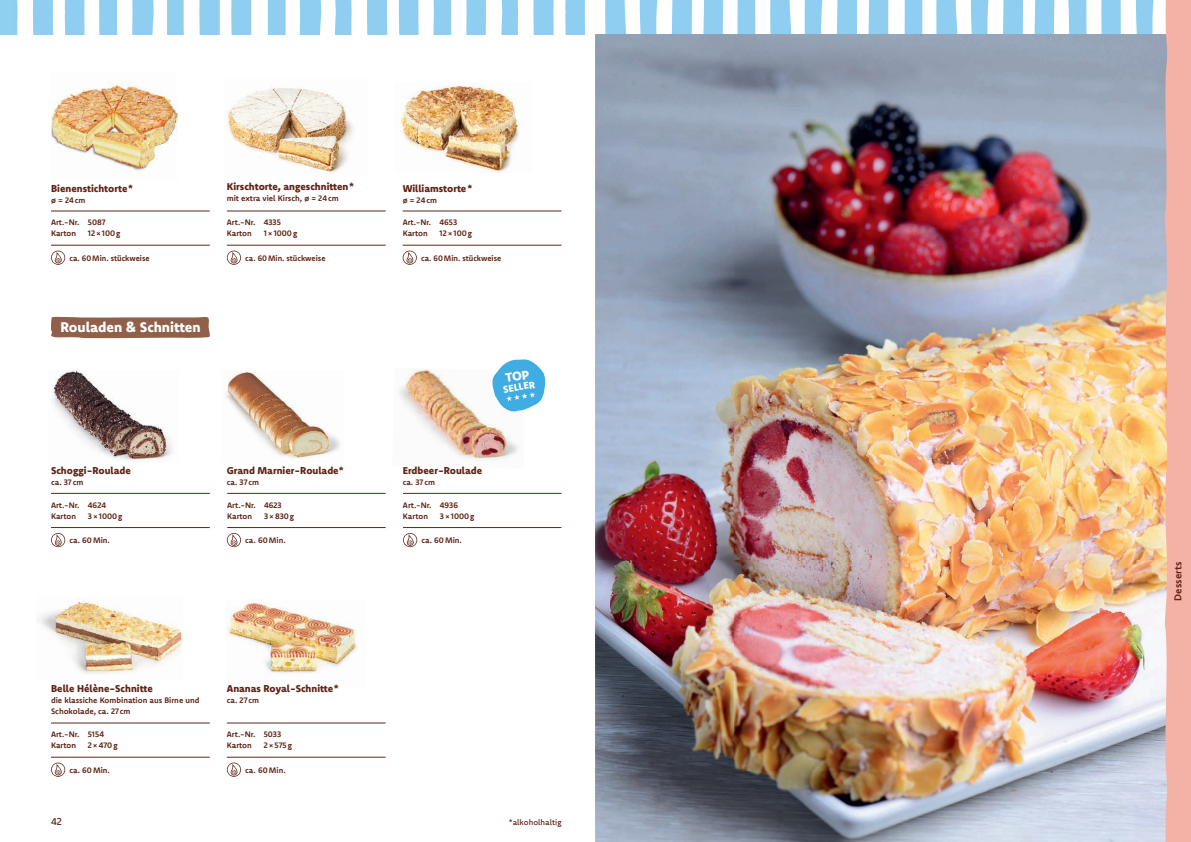
<style>
.page{position:relative;width:1191px;height:842px;background:#fff}
.page>*{position:absolute;margin:0;border:0;box-sizing:border-box;transform-origin:0 0}
.t1{font:800 14px "Komet";color:#fff}
.t2{font:800 10px "Komet";color:#5f2517}
.t3{font:700 10px "Komet";color:#5f2517}
.t4{font:500 10px "Komet";color:#5f2517}
.t5{font:800 9.8px "Komet";color:#fff}
.t6{font:700 8px/11px "Komet";color:#5f2517}
.t7{font:500 8px "Komet";color:#5f2517}
</style>
<div class="page">
<img style="left:400px;top:82px;width:120px;height:90px">
<img style="left:227px;top:602px;width:131px;height:73px">
<img style="left:52px;top:371px;width:121px;height:92px">
<img style="left:225px;top:371px;width:115px;height:88px">
<img style="left:38px;top:598px;width:144px;height:76px">
<img style="left:399px;top:369px;width:120px;height:91px">
<img style="left:51px;top:83px;width:127px;height:89px">
<img style="left:227px;top:86px;width:127px;height:88px">
<hr style="left:403px;top:211px;width:158px;height:1px;background:#5f2517">
<hr style="left:403px;top:245px;width:158px;height:1px;background:#5f2517">
<svg style="left:51px;top:316px;width:159px;height:23px;background:#9d735f"></svg>
<hr style="left:227px;top:493px;width:159px;height:1px;background:#5f2517">
<hr style="left:227px;top:527px;width:159px;height:1px;background:#5f2517">
<svg style="left:227px;top:533px;width:14px;height:14px"></svg>
<hr style="left:403px;top:493px;width:158px;height:1px;background:#5f2517">
<hr style="left:403px;top:527px;width:158px;height:1px;background:#5f2517">
<svg style="left:403px;top:533px;width:14px;height:14px"></svg>
<hr style="left:51px;top:493px;width:159px;height:1px;background:#5f2517">
<hr style="left:51px;top:527px;width:159px;height:1px;background:#5f2517">
<svg style="left:51px;top:533px;width:14px;height:14px"></svg>
<hr style="left:227px;top:723px;width:159px;height:1px;background:#5f2517">
<hr style="left:227px;top:757px;width:159px;height:1px;background:#5f2517">
<svg style="left:227px;top:763px;width:14px;height:14px"></svg>
<hr style="left:51px;top:723px;width:159px;height:1px;background:#5f2517">
<hr style="left:51px;top:757px;width:159px;height:1px;background:#5f2517">
<svg style="left:51px;top:763px;width:14px;height:14px"></svg>
<svg style="left:403px;top:251px;width:14px;height:14px"></svg>
<svg style="left:227px;top:251px;width:14px;height:14px"></svg>
<hr style="left:227px;top:211px;width:159px;height:1px;background:#5f2517">
<hr style="left:227px;top:245px;width:159px;height:1px;background:#5f2517">
<hr style="left:51px;top:211px;width:159px;height:1px;background:#5f2517">
<hr style="left:51px;top:245px;width:159px;height:1px;background:#5f2517">
<svg style="left:51px;top:251px;width:14px;height:14px"></svg>
<svg style="left:367px;top:0;width:21px;height:34px"></svg>
<svg style="left:335px;top:0;width:17px;height:34px"></svg>
<svg style="left:565px;top:0;width:20px;height:34px"></svg>
<svg style="left:501px;top:0;width:17px;height:34px"></svg>
<svg style="left:33px;top:0;width:21px;height:34px"></svg>
<svg style="left:466px;top:0;width:20px;height:34px"></svg>
<svg style="left:533px;top:0;width:21px;height:34px"></svg>
<svg style="left:433px;top:0;width:19px;height:34px"></svg>
<svg style="left:399px;top:0;width:20px;height:34px"></svg>
<svg style="left:132px;top:0;width:22px;height:34px"></svg>
<svg style="left:11px;top:0;width:7px;height:34px"></svg>
<svg style="left:65px;top:0;width:20px;height:34px"></svg>
<svg style="left:300px;top:0;width:22px;height:34px"></svg>
<svg style="left:99px;top:0;width:19px;height:34px"></svg>
<svg style="left:267px;top:0;width:19px;height:34px"></svg>
<svg style="left:231px;top:0;width:21px;height:34px"></svg>
<svg style="left:199px;top:0;width:21px;height:34px"></svg>
<svg style="left:167px;top:0;width:17px;height:34px"></svg>
<svg style="left:1003px;top:0;width:21px;height:34px"></svg>
<svg style="left:970px;top:0;width:19px;height:34px"></svg>
<svg style="left:1135px;top:0;width:19px;height:34px"></svg>
<svg style="left:671px;top:0;width:21px;height:34px"></svg>
<svg style="left:1101px;top:0;width:20px;height:34px"></svg>
<svg style="left:1068px;top:0;width:19px;height:34px"></svg>
<svg style="left:1034px;top:0;width:21px;height:34px"></svg>
<svg style="left:770px;top:0;width:22px;height:34px"></svg>
<svg style="left:605px;top:0;width:22px;height:34px"></svg>
<svg style="left:639px;top:0;width:19px;height:34px"></svg>
<svg style="left:703px;top:0;width:21px;height:34px"></svg>
<svg style="left:936px;top:0;width:22px;height:34px"></svg>
<svg style="left:737px;top:0;width:19px;height:34px"></svg>
<svg style="left:904px;top:0;width:19px;height:34px"></svg>
<svg style="left:868px;top:0;width:21px;height:34px"></svg>
<svg style="left:836px;top:0;width:21px;height:34px"></svg>
<svg style="left:804px;top:0;width:19px;height:34px"></svg>
<div style="left:0;top:0;width:11px;height:34px;background:#8fcff0"></div>
<img style="left:595px;top:34px;width:569px;height:808px">
<svg style="left:1164px;top:0;width:27px;height:842px;background:#f1b3a7"></svg>
<svg style="left:491px;top:359px;width:54px;height:53px"></svg>
<p class="t2" style="left:51px;top:182px;width:84px">Bienenstichtorte*</p>
<p class="t6" style="left:51px;top:194px;width:36px">ø = 24 cm</p>
<p class="t6" style="left:51px;top:217px;width:56px">Art.-Nr. 5087<br>Karton</p>
<p class="t6" style="left:88px;top:228px;width:34px">12 × 100 g</p>
<p class="t6" style="left:69px;top:252px;width:82px">ca. 60 Min. stückweise</p>
<p class="t2" style="left:227px;top:180px;width:129px">Kirschtorte, angeschnitten*</p>
<p class="t6" style="left:227px;top:193px;width:113px">mit extra viel Kirsch, ø = 24 cm</p>
<p class="t6" style="left:227px;top:217px;width:56px">Art.-Nr. 4335<br>Karton</p>
<p class="t6" style="left:264px;top:228px;width:35px">1 × 1000 g</p>
<p class="t6" style="left:245px;top:252px;width:82px">ca. 60 Min. stückweise</p>
<p class="t2" style="left:403px;top:182px;width:71px">Williamstorte*</p>
<p class="t6" style="left:403px;top:194px;width:36px">ø = 24 cm</p>
<p class="t6" style="left:403px;top:217px;width:56px">Art.-Nr. 4653<br>Karton</p>
<p class="t6" style="left:439px;top:228px;width:34px">12 × 100 g</p>
<p class="t6" style="left:421px;top:252px;width:82px">ca. 60 Min. stückweise</p>
<h1 class="t1" style="left:60px;top:318px;width:142px">Rouladen &amp; Schnitten</h1>
<p class="t5" style="left:502px;top:383px;width:34px;rotate:-9deg">SELLER</p>
<p class="t2" style="left:51px;top:464px;width:81px">Schoggi-Roulade</p>
<p class="t6" style="left:51px;top:476px;width:34px">ca. 37 cm</p>
<p class="t6" style="left:51px;top:499px;width:57px">Art.-Nr. 4624<br>Karton</p>
<p class="t6" style="left:88px;top:510px;width:36px">3 × 1000 g</p>
<p class="t6" style="left:69px;top:535px;width:42px">ca. 60 Min.</p>
<p class="t2" style="left:227px;top:464px;width:118px">Grand Marnier-Roulade*</p>
<p class="t6" style="left:227px;top:476px;width:34px">ca. 37 cm</p>
<p class="t6" style="left:227px;top:499px;width:56px">Art.-Nr. 4623<br>Karton</p>
<p class="t6" style="left:264px;top:510px;width:32px">3 × 830 g</p>
<p class="t6" style="left:245px;top:535px;width:42px">ca. 60 Min.</p>
<p class="t2" style="left:403px;top:464px;width:81px">Erdbeer-Roulade</p>
<p class="t6" style="left:403px;top:476px;width:34px">ca. 37 cm</p>
<p class="t6" style="left:403px;top:499px;width:57px">Art.-Nr. 4936<br>Karton</p>
<p class="t6" style="left:440px;top:510px;width:36px">3 × 1000 g</p>
<p class="t6" style="left:421px;top:535px;width:42px">ca. 60 Min.</p>
<p class="t2" style="left:51px;top:682px;width:103px">Belle Hélène-Schnitte</p>
<p class="t6" style="left:51px;top:695px;width:150px">die klassiche Kombination aus Birne und<br>Schokolade, ca. 27 cm</p>
<p class="t6" style="left:51px;top:729px;width:55px">Art.-Nr. 5154<br>Karton</p>
<p class="t6" style="left:88px;top:740px;width:31px">2 × 470 g</p>
<p class="t6" style="left:69px;top:764px;width:42px">ca. 60 Min.</p>
<p class="t2" style="left:227px;top:682px;width:113px">Ananas Royal-Schnitte*</p>
<p class="t6" style="left:227px;top:695px;width:34px">ca. 27 cm</p>
<p class="t6" style="left:227px;top:729px;width:56px">Art.-Nr. 5033<br>Karton</p>
<p class="t6" style="left:264px;top:740px;width:30px">2 × 575 g</p>
<p class="t6" style="left:245px;top:764px;width:42px">ca. 60 Min.</p>
<p class="t4" style="left:51px;top:815px;width:12px">42</p>
<p class="t7" style="left:509px;top:817px;width:54px">*alkoholhaltig</p>
<p class="t3" style="left:1171px;top:601px;width:40px;rotate:-90deg">Desserts</p>
</div>
